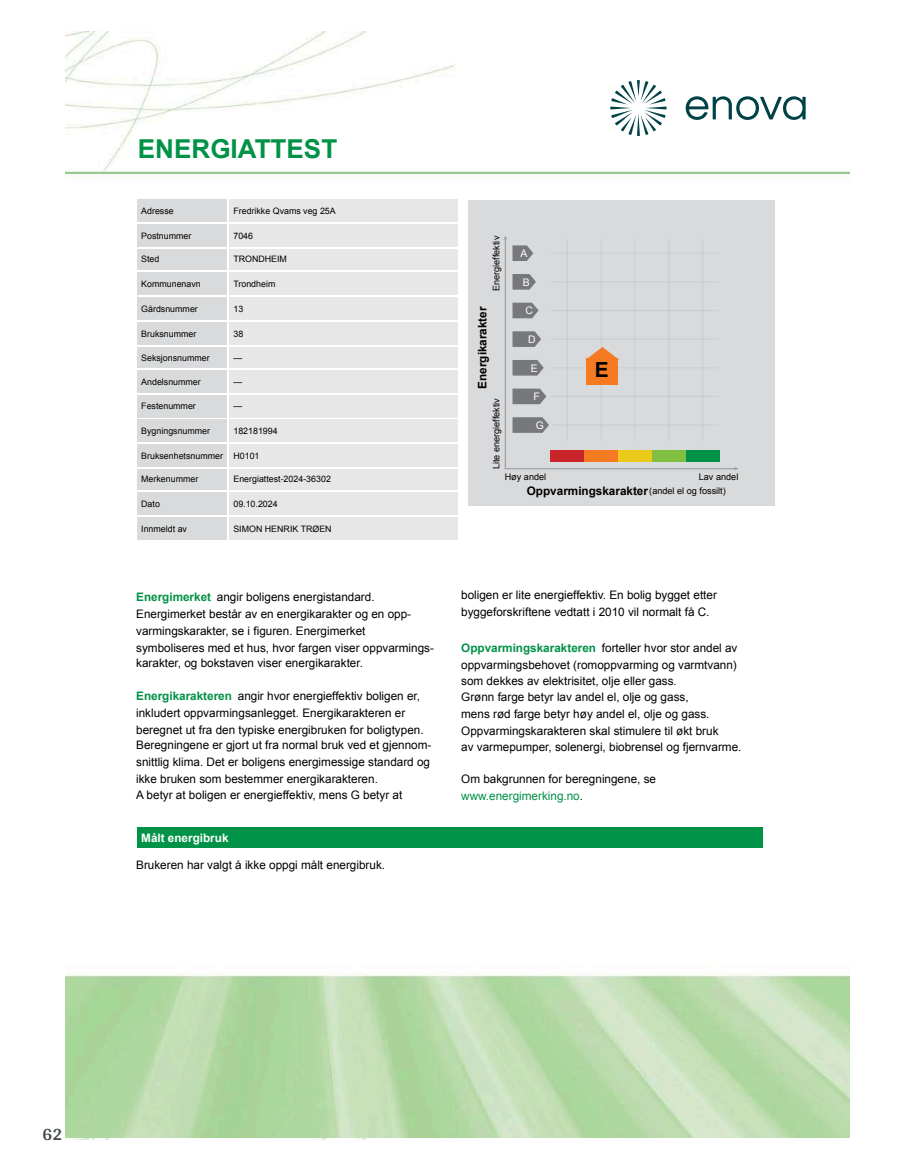
<style>
.page{position:relative;width:915px;height:1172px;background:#fff}
.page>*{position:absolute;margin:0;border:0;box-sizing:border-box;transform-origin:0 0}
.t1{font:700 26.1px "Arial";color:#009246}
.t2{font:700 20.85px "Arial";color:#000}
.t3{font:700 18px "Arya";color:#414749}
.t4{font:11.7px/17px "Arial";color:#000}
.t5{font:700 11.7px "Arial";color:#000}
.t6{font:700 11.7px "Arial";color:#fff}
.t7{font:10.35px "Arial";color:#fff}
.t8{font:9.15px "Arial";color:#000}
.t9{font:8.85px "Arial";color:#000}
.s1{font-weight:700;color:#009246}
.s2{font-weight:400;font-size:9.15px}
.s3{color:#009246}
</style>
<div class="page">
<img style="left:66px;top:32px;width:783px;height:1106px">
<svg style="left:685px;top:96px;width:120px;height:24px"></svg>
<svg style="left:610px;top:80px;width:56px;height:56px"></svg>
<div style="left:468px;top:200px;width:306px;height:306px;background:#d9dadc"></div>
<hr style="left:504px;top:238px;width:2px;height:231px;background:#a3a5a6">
<hr style="left:504px;top:468px;width:232px;height:1px;background:#a3a5a6">
<svg style="left:503px;top:236px;width:30px;height:25px"></svg>
<svg style="left:512px;top:274px;width:23px;height:16px"></svg>
<svg style="left:512px;top:303px;width:26px;height:15px"></svg>
<svg style="left:512px;top:331px;width:29px;height:16px"></svg>
<svg style="left:512px;top:360px;width:31px;height:16px"></svg>
<svg style="left:512px;top:389px;width:34px;height:15px"></svg>
<svg style="left:512px;top:417px;width:37px;height:16px"></svg>
<div style="left:550px;top:450px;width:34px;height:11px;background:#ca2529"></div>
<div style="left:584px;top:450px;width:34px;height:11px;background:#f57a22"></div>
<div style="left:618px;top:450px;width:33px;height:11px;background:#eacb19"></div>
<div style="left:651px;top:450px;width:34px;height:11px;background:#7fc043"></div>
<div style="left:685px;top:450px;width:34px;height:11px;background:#009348"></div>
<hr style="left:566px;top:239px;width:1px;height:202px;background:#a3a5a6">
<hr style="left:600px;top:239px;width:1px;height:202px;background:#a3a5a6">
<hr style="left:634px;top:239px;width:1px;height:202px;background:#a3a5a6">
<hr style="left:668px;top:239px;width:1px;height:202px;background:#a3a5a6">
<hr style="left:701px;top:239px;width:2px;height:202px;background:#a3a5a6">
<hr style="left:551px;top:253px;width:167px;height:1px;background:#a3a5a6">
<hr style="left:551px;top:281px;width:167px;height:1px;background:#a3a5a6">
<hr style="left:551px;top:310px;width:167px;height:1px;background:#a3a5a6">
<hr style="left:551px;top:338px;width:167px;height:2px;background:#a3a5a6">
<hr style="left:551px;top:367px;width:167px;height:1px;background:#a3a5a6">
<hr style="left:551px;top:396px;width:167px;height:1px;background:#a3a5a6">
<hr style="left:551px;top:424px;width:167px;height:2px;background:#a3a5a6">
<svg style="left:585px;top:347px;width:34px;height:13px"></svg>
<div style="left:586px;top:359px;width:32px;height:26px;background:#f57a22"></div>
<div style="left:137px;top:200px;width:90px;height:22px;background:#d9dadc"></div>
<div style="left:230px;top:200px;width:227px;height:22px;background:#e7e7e7"></div>
<div style="left:137px;top:225px;width:90px;height:22px;background:#d9dadc"></div>
<div style="left:230px;top:225px;width:227px;height:22px;background:#e7e7e7"></div>
<div style="left:137px;top:249px;width:90px;height:21px;background:#d9dadc"></div>
<div style="left:230px;top:249px;width:227px;height:21px;background:#e7e7e7"></div>
<div style="left:137px;top:273px;width:90px;height:22px;background:#d9dadc"></div>
<div style="left:230px;top:273px;width:227px;height:22px;background:#e7e7e7"></div>
<div style="left:137px;top:297px;width:90px;height:23px;background:#d9dadc"></div>
<div style="left:230px;top:297px;width:227px;height:23px;background:#e7e7e7"></div>
<div style="left:137px;top:322px;width:90px;height:22px;background:#d9dadc"></div>
<div style="left:230px;top:322px;width:227px;height:22px;background:#e7e7e7"></div>
<div style="left:137px;top:347px;width:90px;height:21px;background:#d9dadc"></div>
<div style="left:230px;top:347px;width:227px;height:21px;background:#e7e7e7"></div>
<div style="left:137px;top:370px;width:90px;height:22px;background:#d9dadc"></div>
<div style="left:230px;top:370px;width:227px;height:22px;background:#e7e7e7"></div>
<div style="left:137px;top:395px;width:90px;height:22px;background:#d9dadc"></div>
<div style="left:230px;top:395px;width:227px;height:22px;background:#e7e7e7"></div>
<div style="left:137px;top:420px;width:90px;height:22px;background:#d9dadc"></div>
<div style="left:230px;top:420px;width:227px;height:22px;background:#e7e7e7"></div>
<div style="left:137px;top:445px;width:90px;height:22px;background:#d9dadc"></div>
<div style="left:230px;top:445px;width:227px;height:22px;background:#e7e7e7"></div>
<div style="left:137px;top:469px;width:90px;height:21px;background:#d9dadc"></div>
<div style="left:230px;top:469px;width:227px;height:21px;background:#e7e7e7"></div>
<div style="left:137px;top:493px;width:90px;height:22px;background:#d9dadc"></div>
<div style="left:230px;top:493px;width:227px;height:22px;background:#e7e7e7"></div>
<div style="left:137px;top:517px;width:90px;height:23px;background:#d9dadc"></div>
<div style="left:230px;top:517px;width:227px;height:23px;background:#e7e7e7"></div>
<div style="left:137px;top:827px;width:625px;height:21px;background:#009246"></div>
<img style="left:66px;top:1138px;width:300px;height:1px">
<h1 class="t1" style="left:138px;top:131px;width:201px">ENERGIATTEST</h1>
<p class="t9" style="left:141px;top:205px;width:34px">Adresse</p>
<p class="t9" style="left:233px;top:205px;width:104px">Fredrikke Qvams veg 25A</p>
<p class="t9" style="left:141px;top:230px;width:52px">Postnummer</p>
<p class="t9" style="left:233px;top:230px;width:21px">7046</p>
<p class="t9" style="left:141px;top:253px;width:20px">Sted</p>
<p class="t9" style="left:233px;top:253px;width:55px">TRONDHEIM</p>
<p class="t9" style="left:141px;top:278px;width:61px">Kommunenavn</p>
<p class="t9" style="left:233px;top:278px;width:43px">Trondheim</p>
<p class="t9" style="left:141px;top:303px;width:58px">Gårdsnummer</p>
<p class="t9" style="left:233px;top:303px;width:11px">13</p>
<p class="t9" style="left:141px;top:327px;width:57px">Bruksnummer</p>
<p class="t9" style="left:233px;top:327px;width:11px">38</p>
<p class="t9" style="left:141px;top:352px;width:70px">Seksjonsnummer</p>
<p class="t9" style="left:233px;top:352px;width:10px">—</p>
<p class="t9" style="left:141px;top:375px;width:61px">Andelsnummer</p>
<p class="t9" style="left:233px;top:375px;width:10px">—</p>
<p class="t9" style="left:141px;top:400px;width:56px">Festenummer</p>
<p class="t9" style="left:233px;top:400px;width:10px">—</p>
<p class="t9" style="left:141px;top:425px;width:70px">Bygningsnummer</p>
<p class="t9" style="left:233px;top:425px;width:46px">182181994</p>
<p class="t9" style="left:141px;top:450px;width:120px">Bruksenhetsnummer H0101</p>
<p class="t9" style="left:141px;top:473px;width:59px">Merkenummer</p>
<p class="t9" style="left:233px;top:473px;width:99px">Energiattest-2024-36302</p>
<p class="t9" style="left:141px;top:498px;width:20px">Dato</p>
<p class="t9" style="left:233px;top:498px;width:46px">09.10.2024</p>
<p class="t9" style="left:141px;top:523px;width:47px">Innmeldt av</p>
<p class="t9" style="left:233px;top:523px;width:100px">SIMON HENRIK TRØEN</p>
<p class="t4" style="left:136px;top:588px;width:299px"><span class="s1">Energimerket</span> angir boligens energistandard.<br>Energimerket består av en energikarakter og en opp&shy;varmingskarakter, se i figuren. Energimerket symboliseres med et hus, hvor fargen viser oppvarmings-</p>
<p class="t4" style="left:136px;top:654px;width:228px">karakter, og bokstaven viser energikarakter.</p>
<p class="t4" style="left:136px;top:687px;width:289px"><span class="s1">Energikarakteren</span> angir hvor energieffektiv boligen er, inkludert oppvarmingsanlegget. Energikarakteren er beregnet ut fra den typiske energibruken for boligtypen.</p>
<p class="t4" style="left:136px;top:736px;width:296px;text-align:justify">Beregningene er gjort ut fra normal bruk ved et gjennom&shy;snittlig klima. Det er boligens energimessige standard og ikke bruken som bestemmer energikarakteren.</p>
<p class="t4" style="left:136px;top:786px;width:267px">A betyr at boligen er energieffektiv, mens G betyr at</p>
<p class="t6" style="left:141px;top:829px;width:89px">Målt energibruk</p>
<p class="t4" style="left:136px;top:856px;width:250px">Brukeren har valgt å ikke oppgi målt energibruk.</p>
<p class="t8" style="left:490px;top:291px;width:57px;rotate:-90deg">Energieffektiv</p>
<p class="t5" style="left:474px;top:389px;width:84px;rotate:-90deg">Energikarakter</p>
<p class="t8" style="left:490px;top:469px;width:73px;rotate:-90deg">Lite energieffektiv</p>
<p class="t7" style="left:520px;top:246px;width:8px">A</p>
<p class="t7" style="left:522px;top:275px;width:8px">B</p>
<p class="t7" style="left:525px;top:304px;width:9px">C</p>
<p class="t7" style="left:528px;top:332px;width:9px">D</p>
<p class="t7" style="left:530px;top:361px;width:8px">E</p>
<p class="t7" style="left:533px;top:390px;width:8px">F</p>
<p class="t7" style="left:535px;top:418px;width:10px">G</p>
<h2 class="t2" style="left:594px;top:355px;width:15px">E</h2>
<p class="t8" style="left:504px;top:470px;width:43px">Høy andel</p>
<p class="t8" style="left:698px;top:470px;width:41px">Lav andel</p>
<p class="t5" style="left:526px;top:483px;width:200px">Oppvarmingskarakter<span class="s2">(andel el og fossilt)</span></p>
<p class="t4" style="left:461px;top:587px;width:257px">boligen er lite energieffektiv. En bolig bygget etter byggeforskriftene vedtatt i 2010 vil normalt få C.</p>
<p class="t4" style="left:461px;top:639px;width:278px;text-align:justify"><span class="s1">Oppvarmingskarakteren</span> forteller hvor stor andel av oppvarmingsbehovet (romoppvarming og varmtvann) som dekkes av elektrisitet, olje eller gass.</p>
<p class="t4" style="left:461px;top:688px;width:259px">Grønn farge betyr lav andel el, olje og gass, mens rød farge betyr høy andel el, olje og gass.<br>Oppvarmingskarakteren skal stimulere til økt bruk</p>
<p class="t4" style="left:461px;top:738px;width:281px">av varmepumper, solenergi, biobrensel og fjernvarme.</p>
<p class="t4" style="left:461px;top:770px;width:196px">Om bakgrunnen for beregningene, se <span class="s3">www.energimerking.no</span>.</p>
<h3 class="t3" style="left:43px;top:1123px;width:21px">62</h3>
</div>
